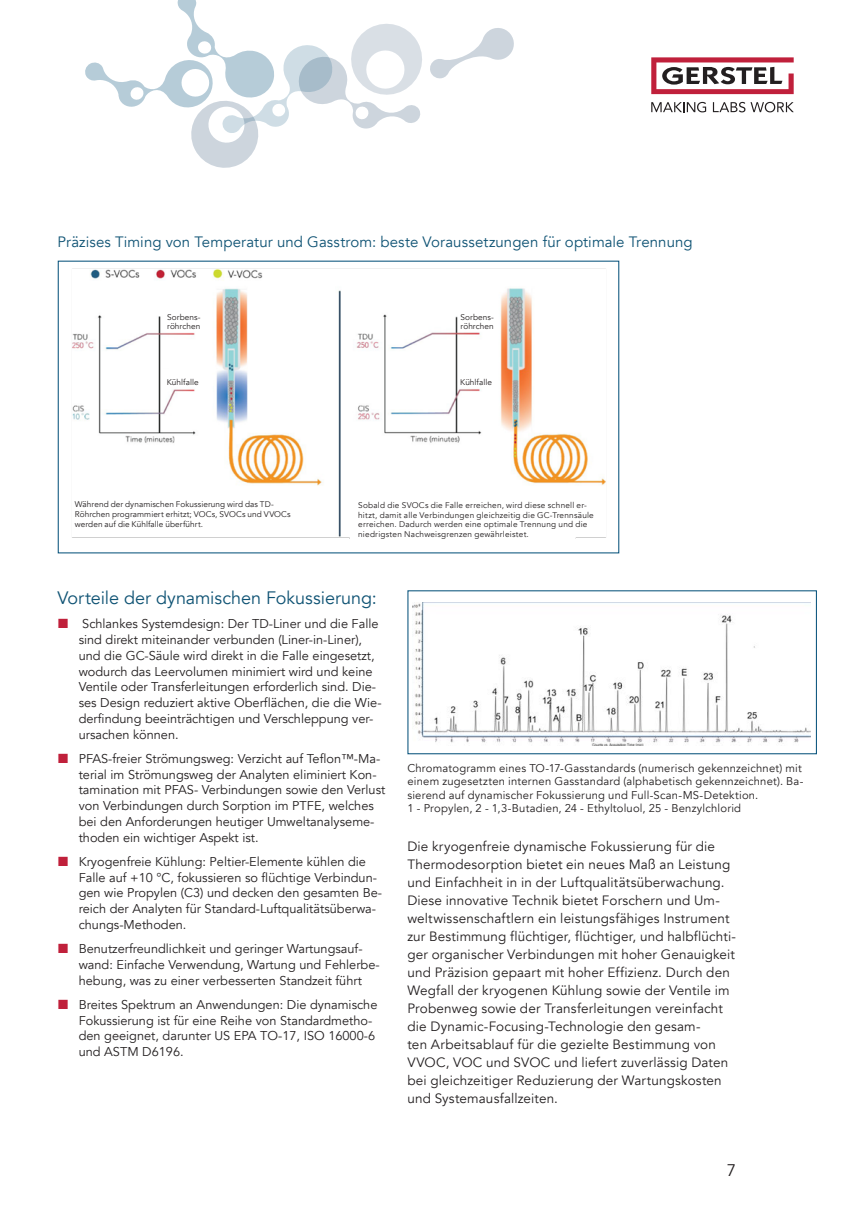
<style>
.page{position:relative;width:851px;height:1221px;background:#fff}
.page>*{position:absolute;margin:0;border:0;box-sizing:border-box;transform-origin:0 0}
.t1{font:18px "Avenir";letter-spacing:-.005em;color:#0f5374}
.t2{font:16.8px "Avenir";color:#231f20}
.t3{font:15px "Avenir";letter-spacing:.005em;color:#0f5374}
.t4{font:13.5px/18px "Avenir";letter-spacing:.01em;color:#231f20}
.t5{font:12.75px/15.8px "Avenir";color:#231f20}
.t6{font:11.25px/13.5px "Avenir";letter-spacing:.02em;color:#231f20}
.t7{font:8.25px/9.8px "Avenir";letter-spacing:.02em;color:#231f20}
.t8{font:8.25px "Avenir";color:#231f20}
</style>
<div class="page">
<svg style="left:651px;top:102px;width:55px;height:10px"></svg>
<svg style="left:712px;top:102px;width:81px;height:10px"></svg>
<svg style="left:651px;top:57px;width:142px;height:37px"></svg>
<img style="left:412px;top:602px;width:398px;height:143px">
<div style="left:407px;top:590px;width:409px;height:164px;border:1px solid #0c567e"></div>
<img style="left:72px;top:268px;width:534px;height:271px">
<svg style="left:85px;top:0;width:429px;height:168px"></svg>
<p class="t3" style="left:57px;top:232px;width:636px">Präzises Timing von Temperatur und Gasstrom: beste Voraussetzungen für optimale Trennung</p>
<p class="t7" style="left:167px;top:312px;width:35px;line-height:9px">Sorbens&shy;röhrchen</p>
<p class="t7" style="left:460px;top:312px;width:35px;line-height:9px">Sorbens&shy;röhrchen</p>
<p class="t8" style="left:167px;top:377px;width:33px">Kühlfalle</p>
<p class="t8" style="left:460px;top:377px;width:33px">Kühlfalle</p>
<p class="t7" style="left:75px;top:500px;width:217px">Während der dynamischen Fokussierung wird das TD-<br>Röhrchen programmiert erhitzt; VOCs, SVOCs und VVOCs werden auf die Kühlfalle überführt.</p>
<p class="t7" style="left:358px;top:500px;width:237px">Sobald die SVOCs die Falle erreichen, wird diese schnell er&shy;hitzt, damit alle Verbindungen gleichzeitig die GC-Trennsäule erreichen. Dadurch werden eine optimale Trennung und die niedrigsten Nachweisgrenzen gewährleistet.</p>
<h1 class="t1" style="left:57px;top:587px;width:321px">Vorteile der dynamischen Fokussierung:</h1>
<p class="t5" style="left:79px;top:616px;width:304px">Schlankes Systemdesign: Der TD-Liner und die Falle sind direkt miteinander verbunden (Liner-in-Liner), und die GC-Säule wird direkt in die Falle eingesetzt, wodurch das Leervolumen minimiert wird und keine Ventile oder Transferleitungen erforderlich sind. Die&shy;ses Design reduziert aktive Oberflächen, die die Wie&shy;derfindung beeinträchtigen und Verschleppung ver&shy;ursachen können.</p>
<p class="t5" style="left:79px;top:750px;width:308px">PFAS-freier Strömungsweg: Verzicht auf Teflon™-Ma&shy;terial im Strömungsweg der Analyten eliminiert Kon&shy;tamination mit PFAS- Verbindungen sowie den Verlust von Verbindungen durch Sorption im PTFE, welches bei den Anforderungen heutiger Umweltanalyseme&shy;thoden ein wichtiger Aspekt ist.</p>
<p class="t5" style="left:79px;top:853px;width:305px">Kryogenfreie Kühlung: Peltier-Elemente kühlen die Falle auf +10 °C, fokussieren so flüchtige Verbindun&shy;gen wie Propylen (C3) und decken den gesamten Be&shy;reich der Analyten für Standard-Luftqualitätsüberwa&shy;chungs-Methoden.</p>
<p class="t5" style="left:79px;top:941px;width:302px">Benutzerfreundlichkeit und geringer Wartungsauf&shy;wand: Einfache Verwendung, Wartung und Fehlerbe&shy;hebung, was zu einer verbesserten Standzeit führt</p>
<p class="t5" style="left:79px;top:996px;width:300px">Breites Spektrum an Anwendungen: Die dynamische Fokussierung ist für eine Reihe von Standardmetho&shy;den geeignet, darunter US EPA TO-17, ISO 16000-6 und ASTM D6196.</p>
<p class="t6" style="left:407px;top:761px;width:397px">Chromatogramm eines TO-17-Gasstandards (numerisch gekennzeichnet) mit einem zugesetzten internen Gasstandard (alphabetisch gekennzeichnet). Ba&shy;sierend auf dynamischer Fokussierung und Full-Scan-MS-Detektion.<br>1 - Propylen, 2 - 1,3-Butadien, 24 - Ethyltoluol, 25 - Benzylchlorid</p>
<p class="t4" style="left:407px;top:837px;width:330px">Die kryogenfreie dynamische Fokussierung für die Thermodesorption bietet ein neues Maß an Leistung und Einfachheit in in der Luftqualitätsüberwachung.<br>Diese innovative Technik bietet Forschern und Um&shy;weltwissenschaftlern ein leistungsfähiges Instrument zur Bestimmung flüchtiger, flüchtiger, und halbflüchti&shy;ger organischer Verbindungen mit hoher Genauigkeit und Präzision gepaart mit hoher Effizienz. Durch den Wegfall der kryogenen Kühlung sowie der Ventile im Probenweg sowie der Transferleitungen vereinfacht die Dynamic-Focusing-Technologie den gesam-<br>ten Arbeitsablauf für die gezielte Bestimmung von VVOC, VOC und SVOC und liefert zuverlässig Daten bei gleichzeitiger Reduzierung der Wartungskosten und Systemausfallzeiten.</p>
<h2 class="t2" style="left:726px;top:1160px;width:11px">7</h2>
</div>
